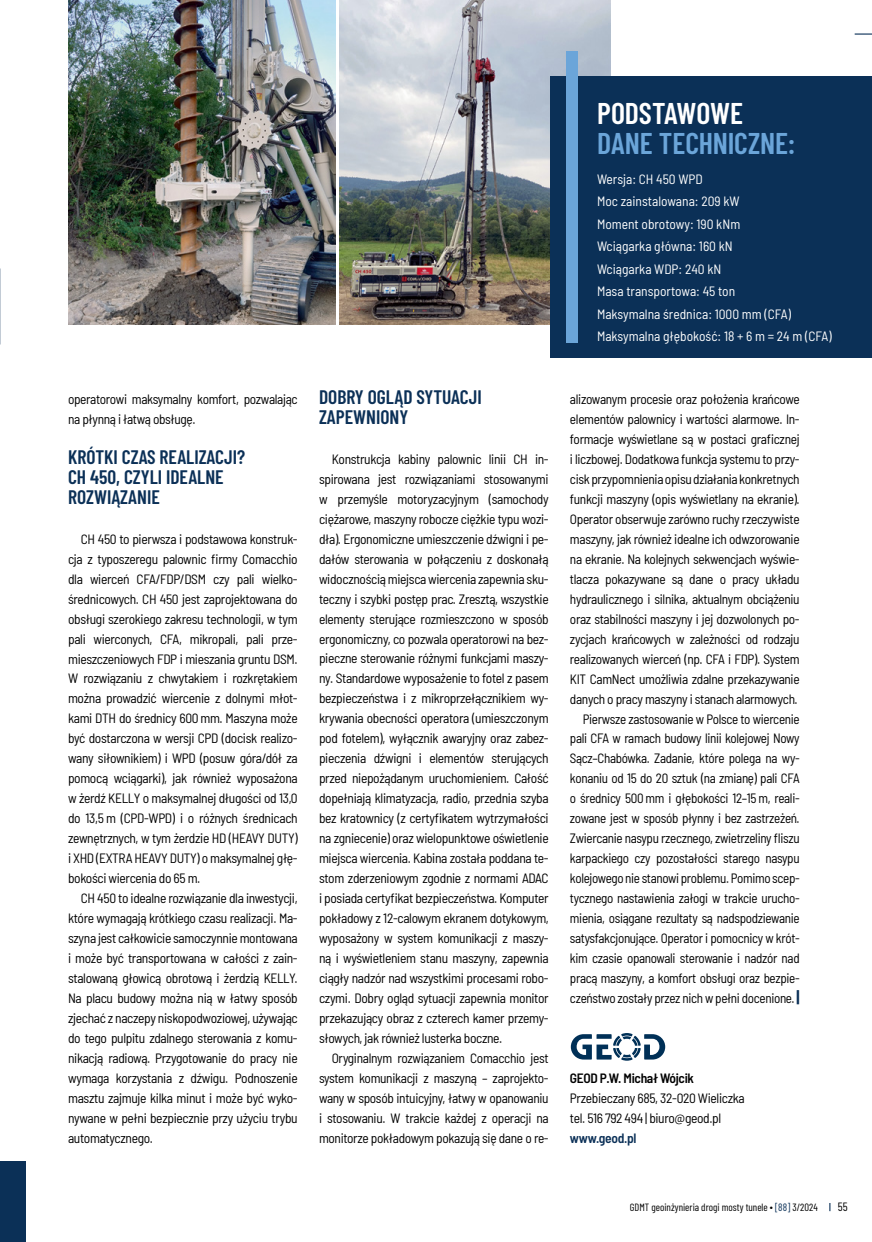
<style>
.page{position:relative;width:872px;height:1242px;background:#fff}
.page>*{position:absolute;margin:0;border:0;box-sizing:border-box;transform-origin:0 0}
.t1{font:600 30px "Barlow Condensed";letter-spacing:-.005em;color:#6ba5d9}
.t2{font:600 30px "Barlow Condensed";letter-spacing:-.005em;color:#fff}
.t3{font:600 19.5px/20px "Barlow Condensed";color:#0b3057}
.t4{font:semi-condensed 13.5px/20px "Barlow";letter-spacing:-.025em;color:#000;text-align:justify}
.t5{font:semi-condensed 13.5px/22.5px "Barlow";color:#fff}
.t6{font:600 semi-condensed 13.5px "Barlow";letter-spacing:-.025em;color:#000}
.t7{font:600 semi-condensed 13.5px "Barlow";letter-spacing:-.025em;color:#0b3057}
.t8{font:12px "Barlow Condensed";color:#000}
.t9{font:10.5px "Barlow Condensed";color:#000}
.s1{font-weight:700;font-size:16.5px;color:#0b3057}
.s2{color:#0b3057}
</style>
<div class="page">
<div style="left:0;top:1161px;width:26px;height:81px;background:#0b3057"></div>
<svg style="left:854px;top:33px;width:18px;height:2px"></svg>
<svg style="left:571px;top:1033px;width:94px;height:27px"></svg>
<img style="left:340px;top:0;width:270px;height:324px">
<img style="left:68px;top:0;width:267px;height:324px">
<div style="left:551px;top:76px;width:321px;height:282px;background:#0b3057"></div>
<div style="left:565px;top:51px;width:12px;height:292px;background:#6ba5d9"></div>
<p class="t4" style="left:68px;top:388px;width:231px">operatorowi maksymalny komfort, pozwalając na płynną i łatwą obsługę.</p>
<h2 class="t3" style="left:68px;top:445px;width:179px">KRÓTKI CZAS REALIZACJI?<br>CH 450, CZYLI IDEALNE<br>ROZWIĄZANIE</h2>
<p class="t4" style="left:68px;top:528px;width:231px;text-indent:13px">CH 450 to pierwsza i podstawowa konstruk&shy;cja z typoszeregu palownic firmy Comacchio dla wierceń CFA/FDP/DSM czy pali wielko&shy;średnicowych. CH 450 jest zaprojektowana do obsługi szerokiego zakresu technologii, w tym pali wierconych, CFA, mikropali, pali prze&shy;mieszczeniowych FDP i mieszania gruntu DSM.<br>W rozwiązaniu z chwytakiem i rozkrętakiem można prowadzić wiercenie z dolnymi młot&shy;kami DTH do średnicy 600 mm. Maszyna może być dostarczona w wersji CPD (docisk realizo&shy;wany siłownikiem) i WPD (posuw góra/dół za pomocą wciągarki), jak również wyposażona w żerdź KELLY o maksymalnej długości od 13,0 do 13,5 m (CPD-WPD) i o różnych średnicach zewnętrznych, w tym żerdzie HD (HEAVY DUTY) i XHD (EXTRA HEAVY DUTY) o maksymalnej głę&shy;bokości wiercenia do 65 m.</p>
<p class="t4" style="left:68px;top:887px;width:231px;text-indent:13px">CH 450 to idealne rozwiązanie dla inwestycji, które wymagają krótkiego czasu realizacji. Ma&shy;szyna jest całkowicie samoczynnie montowana i może być transportowana w całości z zain&shy;stalowaną głowicą obrotową i żerdzią KELLY.<br>Na placu budowy można nią w łatwy sposób zjechać z naczepy niskopodwoziowej, używając do tego pulpitu zdalnego sterowania z komu&shy;nikacją radiową. Przygotowanie do pracy nie wymaga korzystania z dźwigu. Podnoszenie masztu zajmuje kilka minut i może być wyko&shy;nywane w pełni bezpiecznie przy użyciu trybu automatycznego.</p>
<h2 class="t3" style="left:319px;top:385px;width:164px">DOBRY OGLĄD SYTUACJI<br>ZAPEWNIONY</h2>
<p class="t4" style="left:319px;top:448px;width:231px;text-indent:13px">Konstrukcja kabiny palownic linii CH in&shy;spirowana jest rozwiązaniami stosowanymi w przemyśle motoryzacyjnym (samochody ciężarowe, maszyny robocze ciężkie typu wozi&shy;dła). Ergonomiczne umieszczenie dźwigni i pe&shy;dałów sterowania w połączeniu z doskonałą widocznością miejsca wiercenia zapewnia sku&shy;teczny i szybki postęp prac. Zresztą, wszystkie elementy sterujące rozmieszczono w sposób ergonomiczny, co pozwala operatorowi na bez&shy;pieczne sterowanie różnymi funkcjami maszy&shy;ny. Standardowe wyposażenie to fotel z pasem bezpieczeństwa i z mikroprzełącznikiem wy&shy;krywania obecności operatora (umieszczonym pod fotelem), wyłącznik awaryjny oraz zabez&shy;pieczenia dźwigni i elementów sterujących przed niepożądanym uruchomieniem. Całość dopełniają klimatyzacja, radio, przednia szyba bez kratownicy (z certyfikatem wytrzymałości na zgniecenie) oraz wielopunktowe oświetlenie miejsca wiercenia. Kabina została poddana te&shy;stom zderzeniowym zgodnie z normami ADAC i posiada certyfikat bezpieczeństwa. Komputer pokładowy z 12-calowym ekranem dotykowym, wyposażony w system komunikacji z maszy&shy;ną i wyświetleniem stanu maszyny, zapewnia ciągły nadzór nad wszystkimi procesami robo&shy;czymi. Dobry ogląd sytuacji zapewnia monitor przekazujący obraz z czterech kamer przemy&shy;słowych, jak również lusterka boczne.</p>
<p class="t4" style="left:319px;top:1047px;width:231px;text-indent:13px">Oryginalnym rozwiązaniem Comacchio jest system komunikacji z maszyną – zaprojekto&shy;wany w sposób intuicyjny, łatwy w opanowaniu i stosowaniu. W trakcie każdej z operacji na monitorze pokładowym pokazują się dane o re-</p>
<h1 class="t2" style="left:597px;top:92px;width:148px">PODSTAWOWE</h1>
<h1 class="t1" style="left:597px;top:122px;width:200px">DANE TECHNICZNE:</h1>
<p class="t5" style="left:597px;top:166px;width:236px">Wersja: CH 450 WPD<br>Moc zainstalowana: 209 kW<br>Moment obrotowy: 190 kNm<br>Wciągarka główna: 160 kN<br>Wciągarka WDP: 240 kN<br>Masa transportowa: 45 ton<br>Maksymalna średnica: 1000 mm (CFA)<br>Maksymalna głębokość: 18 + 6 m = 24 m (CFA)</p>
<p class="t4" style="left:570px;top:388px;width:231px;text-align:right">alizowanym procesie oraz położenia krańcowe elementów palownicy i wartości alarmowe. In&shy;formacje wyświetlane są w postaci graficznej i liczbowej. Dodatkowa funkcja systemu to przy&shy;cisk przypomnienia opisu działania konkretnych funkcji maszyny (opis wyświetlany na ekranie).<br>Operator obserwuje zarówno ruchy rzeczywiste maszyny, jak również idealne ich odwzorowanie na ekranie. Na kolejnych sekwencjach wyświe&shy;tlacza pokazywane są dane o pracy układu hydraulicznego i silnika, aktualnym obciążeniu oraz stabilności maszyny i jej dozwolonych po&shy;zycjach krańcowych w zależności od rodzaju realizowanych wierceń (np. CFA i FDP). System KIT CamNect umożliwia zdalne przekazywanie danych o pracy maszyny i stanach alarmowych.<br>Pierwsze zastosowanie w Polsce to wiercenie pali CFA w ramach budowy linii kolejowej Nowy Sącz–Chabówka. Zadanie, które polega na wy&shy;konaniu od 15 do 20 sztuk (na zmianę) pali CFA o średnicy 500 mm i głębokości 12–15 m, reali&shy;zowane jest w sposób płynny i bez zastrzeżeń.<br>Zwiercanie nasypu rzecznego, zwietrzeliny fliszu karpackiego czy pozostałości starego nasypu kolejowego nie stanowi problemu. Pomimo scep&shy;tycznego nastawienia załogi w trakcie urucho&shy;mienia, osiągane rezultaty są nadspodziewanie satysfakcjonujące. Operator i pomocnicy w krót&shy;kim czasie opanowali sterowanie i nadzór nad pracą maszyny, a komfort obsługi oraz bezpie&shy;czeństwo zostały przez nich w pełni docenione. <span class="s1">|</span></p>
<p class="t6" style="left:570px;top:1068px;width:125px">GEOD P.W. Michał Wójcik</p>
<p class="t4" style="left:570px;top:1087px;width:176px">Przebieczany 685, 32-020 Wieliczka tel. 516 792 494 | biuro@geod.pl</p>
<p class="t7" style="left:570px;top:1128px;width:68px">www.geod.pl</p>
<p class="t9" style="left:630px;top:1199px;width:189px">GDMT geoinżynieria drogi mosty tunele ∙ <span class="s2">[88]</span> 3/2024</p>
<p class="t8" style="left:837px;top:1198px;width:11px">55</p>
</div>
